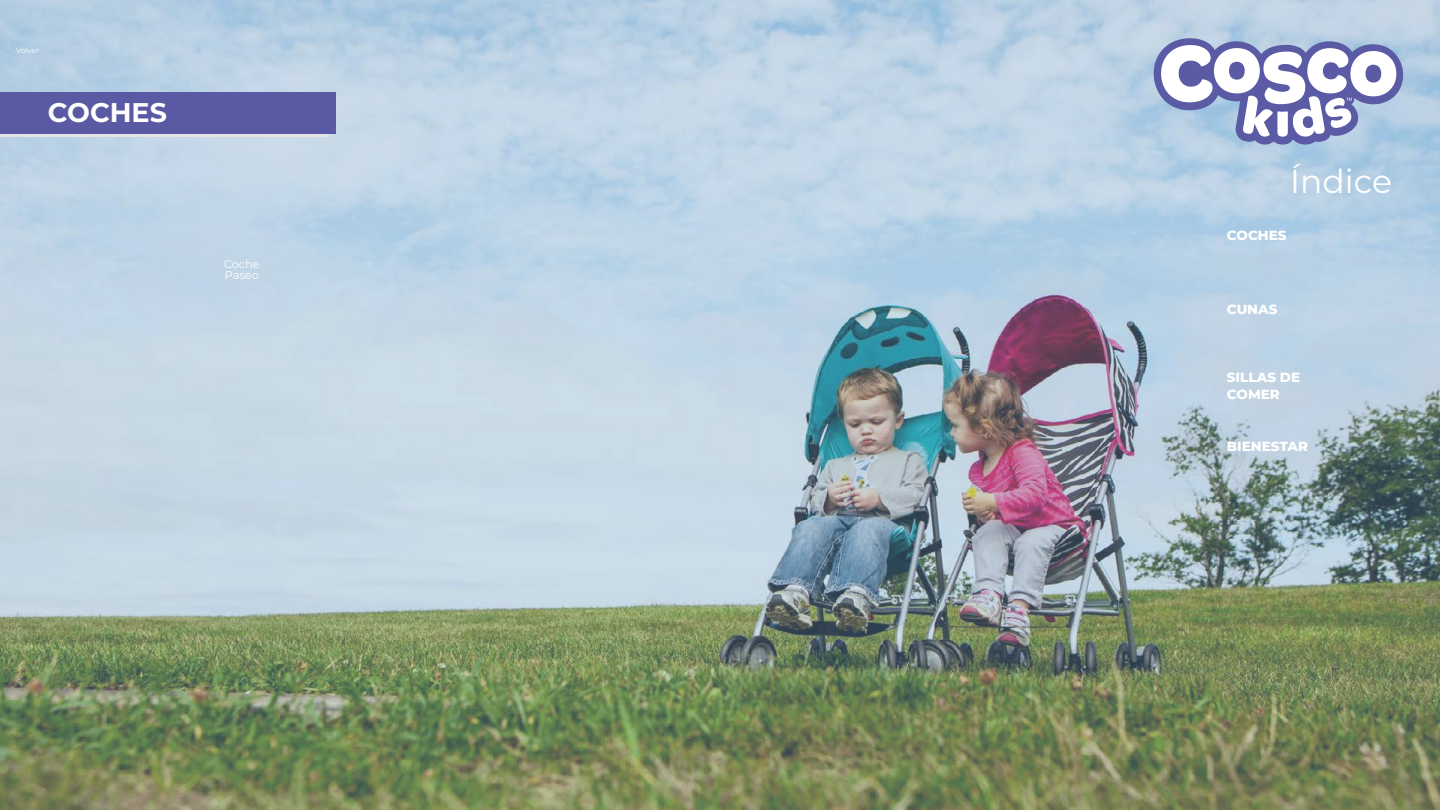
<style>
.page{position:relative;width:1440px;height:810px;background:#fff}
.page>*{position:absolute;margin:0;border:0;box-sizing:border-box;transform-origin:0 0}
.t1{font:33px "Montserrat";color:#fff}
.t2{font:700 27px "Montserrat";color:#fff}
.t3{font:800 13.5px/16.2px "Montserrat";color:#fff}
.t4{font:11.25px/10.5px "Montserrat";color:#fff}
.t5{font:7.5px "Montserrat";color:#fff}
</style>
<div class="page">
<img style="left:0;top:0;width:1440px;height:810px">
<svg style="left:1153px;top:38px;width:250px;height:107px"></svg>
<div style="left:0;top:97px;width:329px;height:40px;background:#e4e3e4"></div>
<div style="left:0;top:92px;width:336px;height:42px;background:#5a5aa4"></div>
<p class="t5" style="left:16px;top:45px;width:25px">Volver</p>
<h2 class="t2" style="left:48px;top:93px;width:121px">COCHES</h2>
<p class="t4" style="left:224px;top:259px;width:37px">Coche<br>Paseo</p>
<h1 class="t1" style="left:1290px;top:158px;width:103px">Índice</h1>
<p class="t3" style="left:1227px;top:227px;width:61px">COCHES</p>
<p class="t3" style="left:1227px;top:300px;width:52px">CUNAS</p>
<p class="t3" style="left:1227px;top:369px;width:75px">SILLAS DE<br>COMER</p>
<p class="t3" style="left:1227px;top:437px;width:83px">BIENESTAR</p>
</div>
